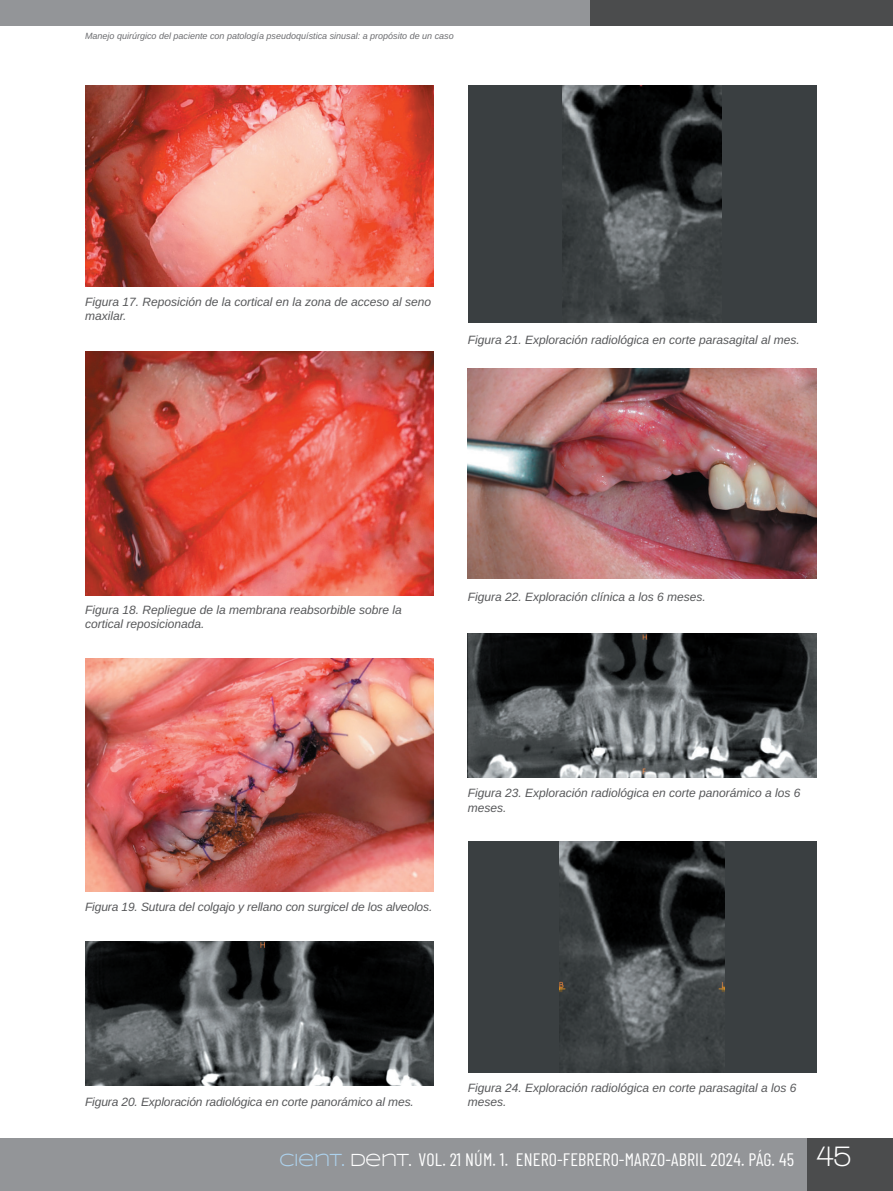
<style>
.page{position:relative;width:893px;height:1191px;background:#fff}
.page>*{position:absolute;margin:0;border:0;box-sizing:border-box;transform-origin:0 0}
.t1{font:18px "Barlow Condensed";letter-spacing:.01em;color:#fff}
.t2{font:italic 12px/14.4px "Arimo";color:#57585a}
.t3{font:italic 9px "Arimo";color:#6c6d70}
.s1{font-family:"Syncopate";color:#add2ed}
.s2{font-family:"Syncopate"}
.s3{font-family:"Walkway";font-weight:700;font-size:30px}
</style>
<div class="page">
<div style="left:0;top:1138px;width:893px;height:53px;background:#939598"></div>
<div style="left:808px;top:1138px;width:85px;height:53px;background:#4b4c4d"></div>
<div style="left:0;top:0;width:893px;height:25px;background:#939598"></div>
<div style="left:591px;top:0;width:302px;height:25px;background:#4b4c4d"></div>
<img style="left:85px;top:85px;width:349px;height:201px">
<img style="left:85px;top:352px;width:349px;height:243px">
<img style="left:85px;top:659px;width:349px;height:232px">
<img style="left:85px;top:941px;width:349px;height:144px">
<div style="left:468px;top:85px;width:348px;height:237px;background:#3a3f41"></div>
<img style="left:563px;top:85px;width:159px;height:237px">
<img style="left:468px;top:369px;width:348px;height:210px">
<img style="left:468px;top:633px;width:348px;height:144px">
<div style="left:468px;top:841px;width:348px;height:231px;background:#3a3f41"></div>
<img style="left:560px;top:841px;width:164px;height:231px">
<p class="t3" style="left:85px;top:29px;width:370px">Manejo quirúrgico del paciente con patología pseudoquística sinusal: a propósito de un caso</p>
<p class="t2" style="left:85px;top:294px;width:348px">Figura 17. Reposición de la cortical en la zona de acceso al seno maxilar.</p>
<p class="t2" style="left:468px;top:333px;width:334px">Figura 21. Exploración radiológica en corte parasagital al mes.</p>
<p class="t2" style="left:85px;top:602px;width:318px">Figura 18. Repliegue de la membrana reabsorbible sobre la cortical reposicionada.</p>
<p class="t2" style="left:468px;top:589px;width:240px">Figura 22. Exploración clínica a los 6 meses.</p>
<p class="t2" style="left:85px;top:899px;width:349px">Figura 19. Sutura del colgajo y rellano con surgicel de los alveolos.</p>
<p class="t2" style="left:468px;top:786px;width:334px">Figura 23. Exploración radiológica en corte panorámico a los 6 meses.</p>
<p class="t2" style="left:85px;top:1094px;width:330px">Figura 20. Exploración radiológica en corte panorámico al mes.</p>
<p class="t2" style="left:468px;top:1080px;width:330px">Figura 24. Exploración radiológica en corte parasagital a los 6 meses.</p>
<h1 class="t1" style="left:279px;top:1146px;width:574px"><span class="s1">CIENT.</span> <span class="s2">DENT.</span> VOL. 21 NÚM. 1. ENERO-FEBRERO-MARZO-ABRIL 2024. PÁG. 45 <span class="s3">45</span></h1>
</div>
